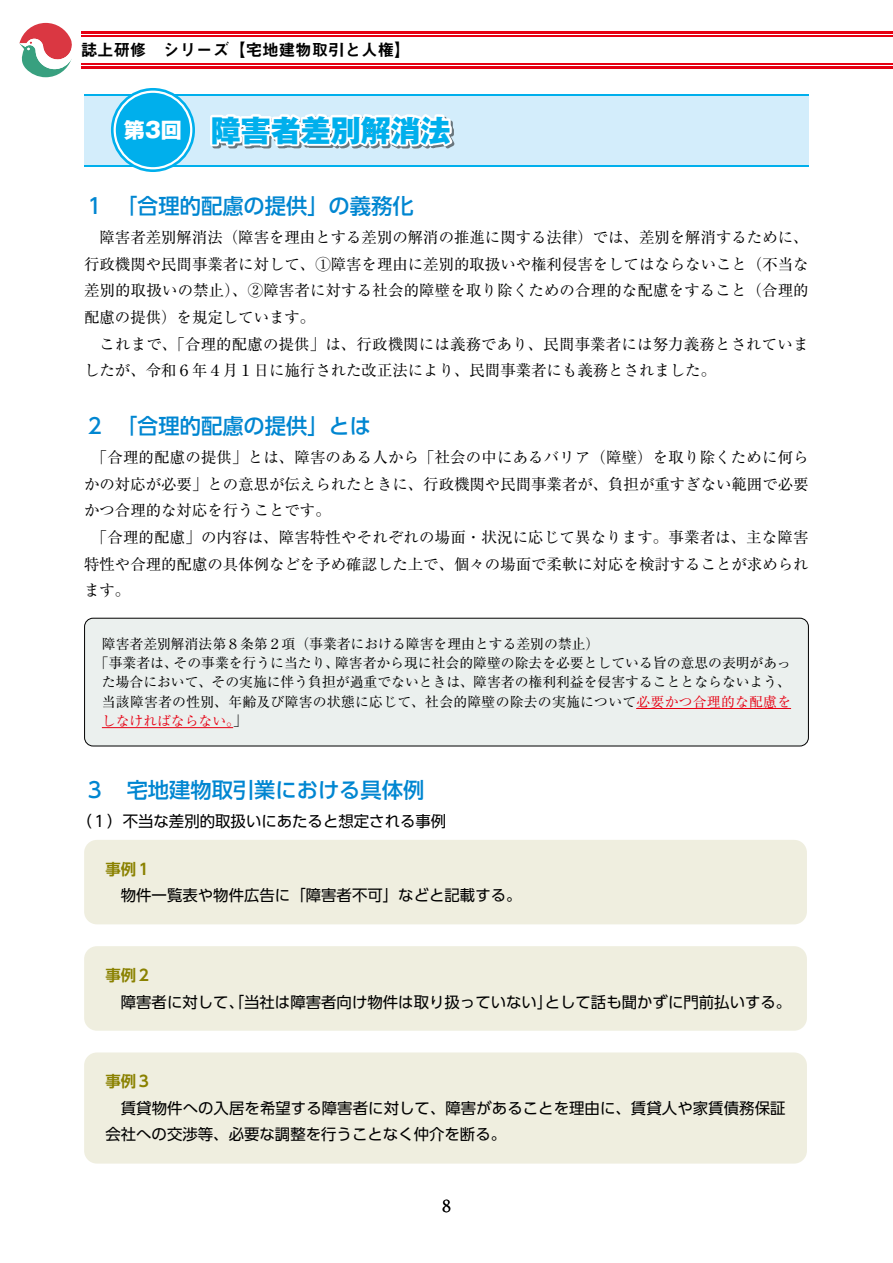
<style>
.page{position:relative;width:893px;height:1263px;background:#fff}
.page>*{position:absolute;margin:0;border:0;box-sizing:border-box;transform-origin:0 0}
.t1{font:800 30px "Gothic MB101 Pr 6";color:#00afec}
.t2{font:500 21.3px "UD Shin Go Pr 6";color:#0086d1}
.t3{font:16.5px "Midashi Go Pr 6 MB31";color:#000}
.t4{font:16.5px "Ryumin Pr 6";color:#000}
.t5{font:15.45px/26.5px "Ryumin Pr 6";color:#000;text-align:justify}
.t6{font:15.45px/26.5px "UD Shin Go Pr 6";color:#000}
.t7{font:700 15.45px "UD Shin Go Pr 6 De";color:#8a8100}
.t8{font:13.8px "Ryumin Pr 6";color:#000}
.t9{font:13.8px "Ryumin Pr 6";letter-spacing:.02em;color:#000}
.t10{font:13.8px "Ryumin Pr 6";color:#e60012}
.s1{font-size:21px;color:#fff}
.s2{color:#e60012}
.s3{color:#000}
</style>
<div class="page">
<hr style="left:81px;top:63px;width:812px;height:1px;background:#e60012">
<hr style="left:81px;top:66px;width:812px;height:3px;background:#e60012">
<hr style="left:81px;top:35px;width:812px;height:2px;background:#e60012">
<hr style="left:81px;top:31px;width:812px;height:2px;background:#e60012">
<svg style="left:19px;top:23px;width:53px;height:54px"></svg>
<div style="left:84px;top:840px;width:723px;height:84px;background:#efeedf;border-radius:13px"></div>
<div style="left:84px;top:946px;width:723px;height:85px;background:#efeedf;border-radius:13px"></div>
<div style="left:84px;top:1052px;width:723px;height:111px;background:#efeedf;border-radius:13px"></div>
<svg style="left:84px;top:94px;width:725px;height:72px;background:#34beef"></svg>
<div style="left:84px;top:96px;width:725px;height:68px;background:#d3edfb"></div>
<div style="left:111px;top:88px;width:84px;height:84px;border:8px solid #00afec;border-radius:50%"></div>
<div style="left:115px;top:92px;width:76px;height:76px;background:#00afec;border-radius:50%"></div>
<div style="left:114px;top:91px;width:78px;height:78px;border:2px solid #fff;border-radius:50%"></div>
<svg style="left:208px;top:94px;width:248px;height:73px"></svg>
<div style="left:85px;top:618px;width:723px;height:128px;background:#ebf0ee;border-radius:9px"></div>
<hr style="left:636px;top:708px;width:155px;height:1px;background:#e60012">
<hr style="left:102px;top:727px;width:131px;height:1px;background:#e60012">
<div style="left:84px;top:618px;width:725px;height:128px;border:1px solid #000;border-radius:9px"></div>
<p class="t3" style="left:81px;top:37px;width:332px">誌上研修　シリーズ【宅地建物取引と人権】</p>
<h1 class="t1" style="left:124px;top:105px;width:328px"><span class="s1">第３回</span> 障害者差別解消法</h1>
<h2 class="t2" style="left:84px;top:189px;width:331px">１　「合理的配慮の提供」の義務化</h2>
<p class="t5" style="left:84px;top:223px;width:726px;text-indent:15px">障害者差別解消法（障害を理由とする差別の解消の推進に関する法律）では、差別を解消するために、行政機関や民間事業者に対して、①障害を理由に差別的取扱いや権利侵害をしてはならないこと（不当な差別的取扱いの禁止）、②障害者に対する社会的障壁を取り除くための合理的な配慮をすること（合理的配慮の提供）を規定しています。</p>
<p class="t5" style="left:84px;top:330px;width:726px;text-indent:15px">これまで、「合理的配慮の提供」は、行政機関には義務であり、民間事業者には努力義務とされていましたが、令和６年４月１日に施行された改正法により、民間事業者にも義務とされました。</p>
<h2 class="t2" style="left:84px;top:409px;width:289px">２　「合理的配慮の提供」とは</h2>
<p class="t5" style="left:92px;top:443px;width:718px">「合理的配慮の提供」とは、障害のある人から「社会の中にあるバリア（障壁）を取り除くために何ら</p>
<p class="t5" style="left:84px;top:470px;width:726px">かの対応が必要」との意思が伝えられたときに、行政機関や民間事業者が、負担が重すぎない範囲で必要</p>
<p class="t5" style="left:84px;top:496px;width:248px">かつ合理的な対応を行うことです。</p>
<p class="t5" style="left:92px;top:523px;width:718px">「合理的配慮」の内容は、障害特性やそれぞれの場面・状況に応じて異なります。事業者は、主な障害</p>
<p class="t5" style="left:84px;top:550px;width:726px">特性や合理的配慮の具体例などを予め確認した上で、個々の場面で柔軟に対応を検討することが求められ</p>
<p class="t5" style="left:84px;top:576px;width:48px">ます。</p>
<p class="t8" style="left:102px;top:633px;width:499px">障害者差別解消法第８条第２項（事業者における障害を理由とする差別の禁止）</p>
<p class="t8" style="left:95px;top:652px;width:698px">「事業者は、その事業を行うに当たり、障害者から現に社会的障壁の除去を必要としている旨の意思の表明があっ</p>
<p class="t8" style="left:102px;top:671px;width:691px">た場合において、その実施に伴う負担が過重でないときは、障害者の権利利益を侵害することとならないよう、</p>
<p class="t9" style="left:102px;top:690px;width:691px">当該障害者の性別、年齢及び障害の状態に応じて、社会的障壁の除去の実施について<span class="s2">必要かつ合理的な配慮を</span></p>
<p class="t10" style="left:102px;top:710px;width:147px">しなければならない。<span class="s3">」</span></p>
<h2 class="t2" style="left:84px;top:773px;width:342px">３　宅地建物取引業における具体例</h2>
<p class="t6" style="left:76px;top:807px;width:371px">（１）不当な差別的取扱いにあたると想定される事例</p>
<p class="t7" style="left:105px;top:856px;width:48px">事例１</p>
<p class="t6" style="left:105px;top:882px;width:418px">　物件一覧表や物件広告に「障害者不可」などと記載する。</p>
<p class="t7" style="left:105px;top:962px;width:48px">事例２</p>
<p class="t6" style="left:105px;top:988px;width:687px">　障害者に対して、「当社は障害者向け物件は取り扱っていない」として話も聞かずに門前払いする。</p>
<p class="t7" style="left:105px;top:1069px;width:48px">事例３</p>
<p class="t6" style="left:105px;top:1094px;width:682px">　賃貸物件への入居を希望する障害者に対して、障害があることを理由に、賃貸人や家賃債務保証会社への交渉等、必要な調整を行うことなく仲介を断る。</p>
<p class="t4" style="left:442px;top:1193px;width:10px">8</p>
</div>
